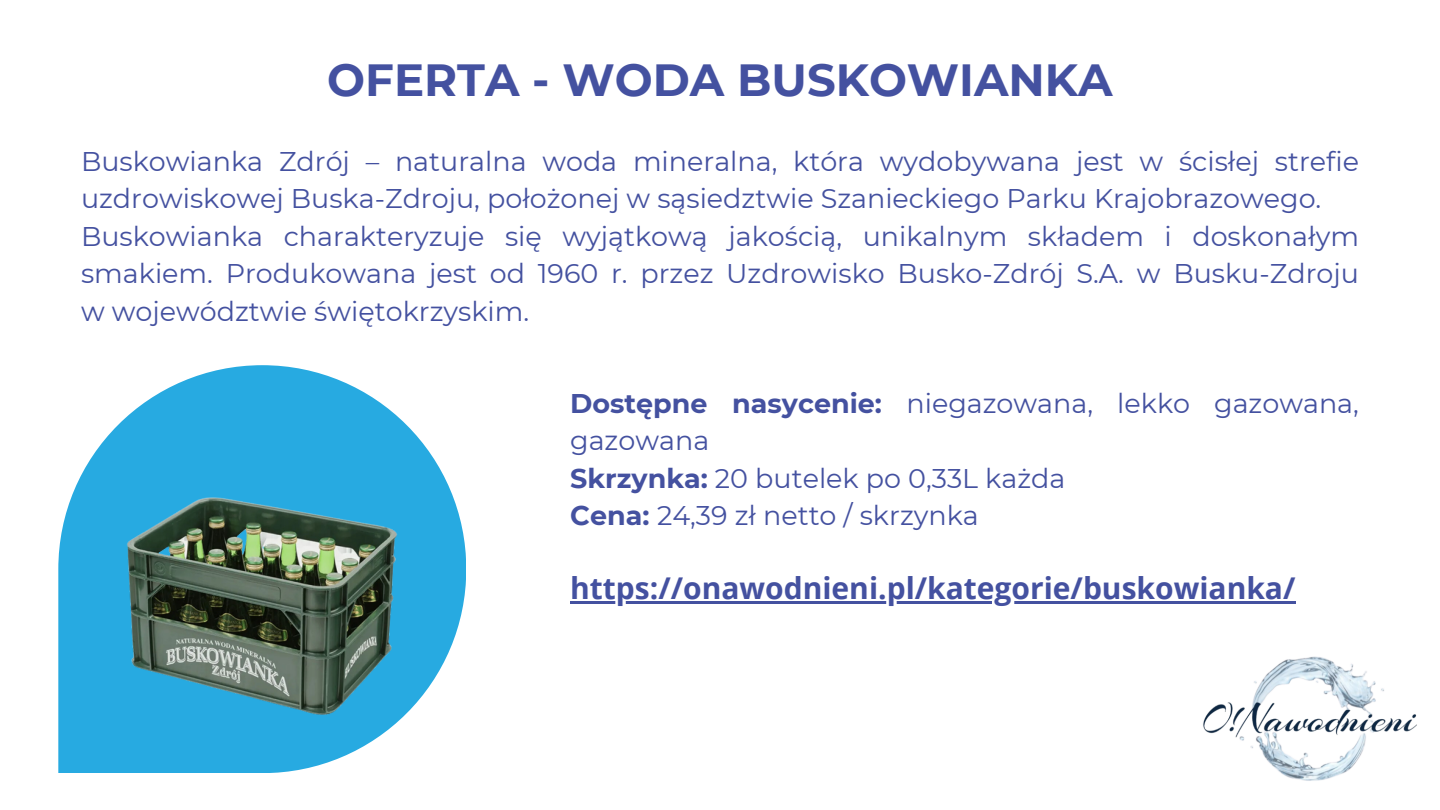
<style>
.page{position:relative;width:1440px;height:810px;background:#fff}
.page>*{position:absolute;margin:0;border:0;box-sizing:border-box;transform-origin:0 0}
.t1{font:700 45px "Montserrat";color:#4451a0}
.t2{font:700 30px "Open Sans";color:#4451a0}
.t3{font:27px/37.5px "Montserrat";color:#4451a0}
.s1{font-weight:700}
</style>
<div class="page">
<svg style="left:58px;top:365px;width:408px;height:408px"></svg>
<img style="left:82px;top:390px;width:360px;height:361px">
<img style="left:1203px;top:656px;width:214px;height:125px">
<hr style="left:570px;top:601px;width:726px;height:3px;background:#4451a0">
<p class="t1" style="left:327px;top:52px;width:787px">OFERTA - WODA BUSKOWIANKA</p>
<p class="t3" style="left:81px;top:142px;width:1279px">Buskowianka Zdrój – naturalna woda mineralna, która wydobywana jest w ścisłej strefie uzdrowiskowej Buska-Zdroju, położonej w sąsiedztwie Szanieckiego Parku Krajobrazowego.</p>
<p class="t3" style="left:81px;top:217px;width:1279px;text-align:justify">Buskowianka charakteryzuje się wyjątkową jakością, unikalnym składem i doskonałym smakiem. Produkowana jest od 1960 r. przez Uzdrowisko Busko-Zdrój S.A. w Busku-Zdroju w województwie świętokrzyskim.</p>
<p class="t3" style="left:570px;top:384px;width:790px"><span class="s1">Dostępne nasycenie:</span> niegazowana, lekko gazowana, gazowana</p>
<p class="t3" style="left:570px;top:459px;width:497px"><span class="s1">Skrzynka:</span> 20 butelek po 0,33L każda</p>
<p class="t3" style="left:570px;top:497px;width:410px"><span class="s1">Cena:</span> 24,39 zł netto / skrzynka</p>
<p class="t2" style="left:570px;top:567px;width:727px">https://onawodnieni.pl/kategorie/buskowianka/</p>
</div>
